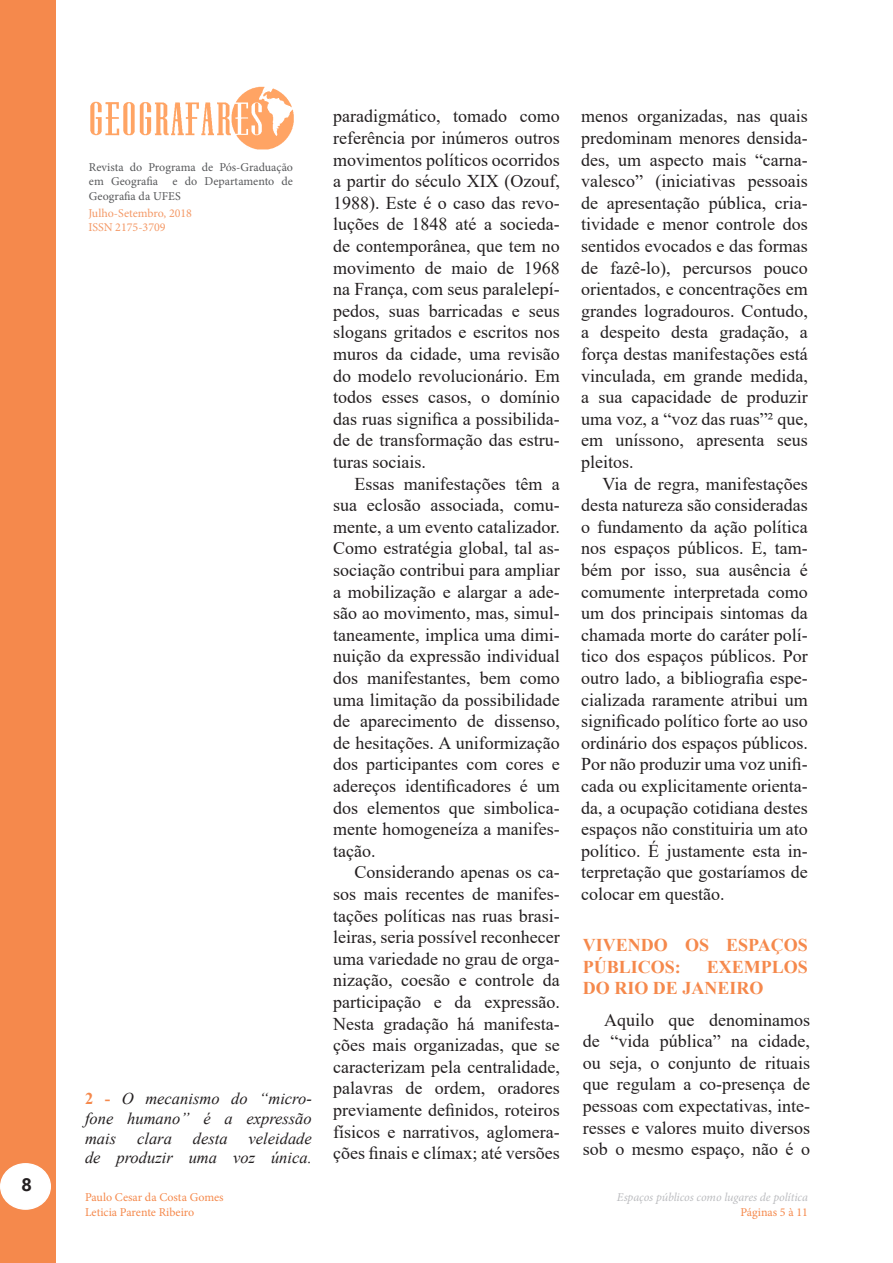
<style>
.page{position:relative;width:893px;height:1263px;background:#fff}
.page>*{position:absolute;margin:0;border:0;box-sizing:border-box;transform-origin:0 0}
.Corpo_do_Texto_Ofici{font:18px/21.6px "Times New Roman";color:#231f20;text-align:justify}
.t1{font:700 18px/21.6px "Times New Roman";color:#f5894c}
.t2{font:700 18px "Segoe UI";color:#231f20}
.t3{font:italic 16.5px/19.8px "Times New Roman";color:#231f20;text-align:justify}
.t4{font:12px/14.4px "Minion Pro";color:#57585a;text-align:justify}
.t5{font:12px/14.4px "Minion Pro";color:#f5894c}
.t6{font:italic 12px "Minion Pro";letter-spacing:-.01em;color:#bcbdc0}
.t7{font:12px/14.4px "Minion Pro";color:#f49967}
.s1{font-weight:700;font-style:normal;color:#f5894c}
</style>
<div class="page">
<div style="left:0;top:0;width:55px;height:1263px;background:#f5894c"></div>
<div style="left:1px;top:1164px;width:49px;height:45px;background:#fff;border-radius:50%"></div>
<div style="left:0;top:1163px;width:51px;height:47px;border:2px solid #fff;border-radius:50%"></div>
<img style="left:90px;top:86px;width:204px;height:64px">
<p class="t2" style="left:22px;top:1168px;width:12px">8</p>
<p class="t4" style="left:89px;top:160px;width:206px">Revista do Programa de Pós-Graduação em Geografia e do Departamento de Geografia da UFES</p>
<p class="t7" style="left:88px;top:206px;width:105px">Julho-Setembro, 2018<br>ISSN 2175-3709</p>
<p class="t3" style="left:85px;top:1088px;width:228px"><span class="s1">2 -</span> O mecanismo do “micro&shy;fone humano” é a expressão mais</p>
<p class="t3" style="left:85px;top:1128px;width:228px;text-align:right">veleidade<br>de produzir uma voz única.</p>
<p class="t3" style="left:137px;top:1128px;width:36px">clara</p>
<p class="t3" style="left:193px;top:1128px;width:36px">desta</p>
<p class="t5" style="left:85px;top:1190px;width:140px">Paulo Cesar da Costa Gomes<br>Leticia Parente Ribeiro</p>
<p class="Corpo_do_Texto_Ofici" style="left:333px;top:105px;width:228px">paradigmático, tomado como referência por inúmeros outros movimentos políticos ocorridos a partir do século XIX (Ozouf, 1988). Este é o caso das revo&shy;luções de 1848 até a socieda&shy;de contemporânea, que tem no movimento de maio de 1968 na França, com seus paralelepí&shy;pedos, suas barricadas e seus slogans gritados e escritos nos muros da cidade, uma revisão do modelo revolucionário. Em todos esses casos, o domínio das ruas significa a possibilida&shy;de de transformação das estru&shy;turas sociais.</p>
<p class="Corpo_do_Texto_Ofici" style="left:333px;top:472px;width:228px;text-indent:21px">Essas manifestações têm a sua eclosão associada, comu&shy;mente, a um evento catalizador.<br>Como estratégia global, tal as&shy;sociação contribui para ampliar a mobilização e alargar a ade&shy;são ao movimento, mas, simul&shy;taneamente, implica uma dimi&shy;nuição da expressão individual dos manifestantes, bem como uma limitação da possibilidade de aparecimento de dissenso, de hesitações. A uniformização dos participantes com cores e adereços identificadores é um dos elementos que simbolica&shy;mente homogeneíza a manifes&shy;tação.</p>
<p class="Corpo_do_Texto_Ofici" style="left:333px;top:861px;width:228px;text-indent:21px">Considerando apenas os ca&shy;sos mais recentes de manifes&shy;tações políticas nas ruas brasi&shy;leiras, seria possível reconhecer uma variedade no grau de orga&shy;nização, coesão e controle da participação e da expressão.<br>Nesta gradação há manifesta&shy;ções mais organizadas, que se caracterizam pela centralidade, palavras de ordem, oradores previamente definidos, roteiros físicos e narrativos, aglomera&shy;ções finais e clímax; até versões</p>
<p class="Corpo_do_Texto_Ofici" style="left:581px;top:105px;width:228px">menos organizadas, nas quais predominam menores densida&shy;des, um aspecto mais “carna&shy;valesco” (iniciativas pessoais de apresentação pública, cria&shy;tividade e menor controle dos sentidos evocados e das formas de fazê-lo), percursos pouco orientados, e concentrações em grandes logradouros. Contudo, a despeito desta gradação, a força destas manifestações está vinculada, em grande medida, a sua capacidade de produzir uma voz, a “voz das ruas”² que, em uníssono, apresenta seus pleitos.</p>
<p class="Corpo_do_Texto_Ofici" style="left:581px;top:472px;width:228px;text-indent:21px">Via de regra, manifestações desta natureza são consideradas o fundamento da ação política nos espaços públicos. E, tam&shy;bém por isso, sua ausência é comumente interpretada como um dos principais sintomas da chamada morte do caráter polí&shy;tico dos espaços públicos. Por outro lado, a bibliografia espe&shy;cializada raramente atribui um significado político forte ao uso ordinário dos espaços públicos.<br>Por não produzir uma voz unifi&shy;cada ou explicitamente orienta&shy;da, a ocupação cotidiana destes espaços não constituiria um ato político. É justamente esta in&shy;terpretação que gostaríamos de colocar em questão.</p>
<p class="t1" style="left:583px;top:933px;width:226px">VIVENDO OS ESPAÇOS<br>PÚBLICOS:</p>
<p class="t1" style="left:583px;top:955px;width:226px;text-indent:124px">EXEMPLOS<br>DO RIO DE JANEIRO</p>
<p class="Corpo_do_Texto_Ofici" style="left:583px;top:1008px;width:229px;text-indent:21px">Aquilo que denominamos de “vida pública” na cidade, ou seja, o conjunto de rituais que regulam a co-presença de pessoas com expectativas, inte&shy;resses e valores muito diversos sob o mesmo espaço, não é o</p>
<p class="t6" style="left:617px;top:1189px;width:192px">Espaços públicos como lugares de política</p>
<p class="t5" style="left:740px;top:1205px;width:69px">Páginas 5 à 11</p>
</div>
